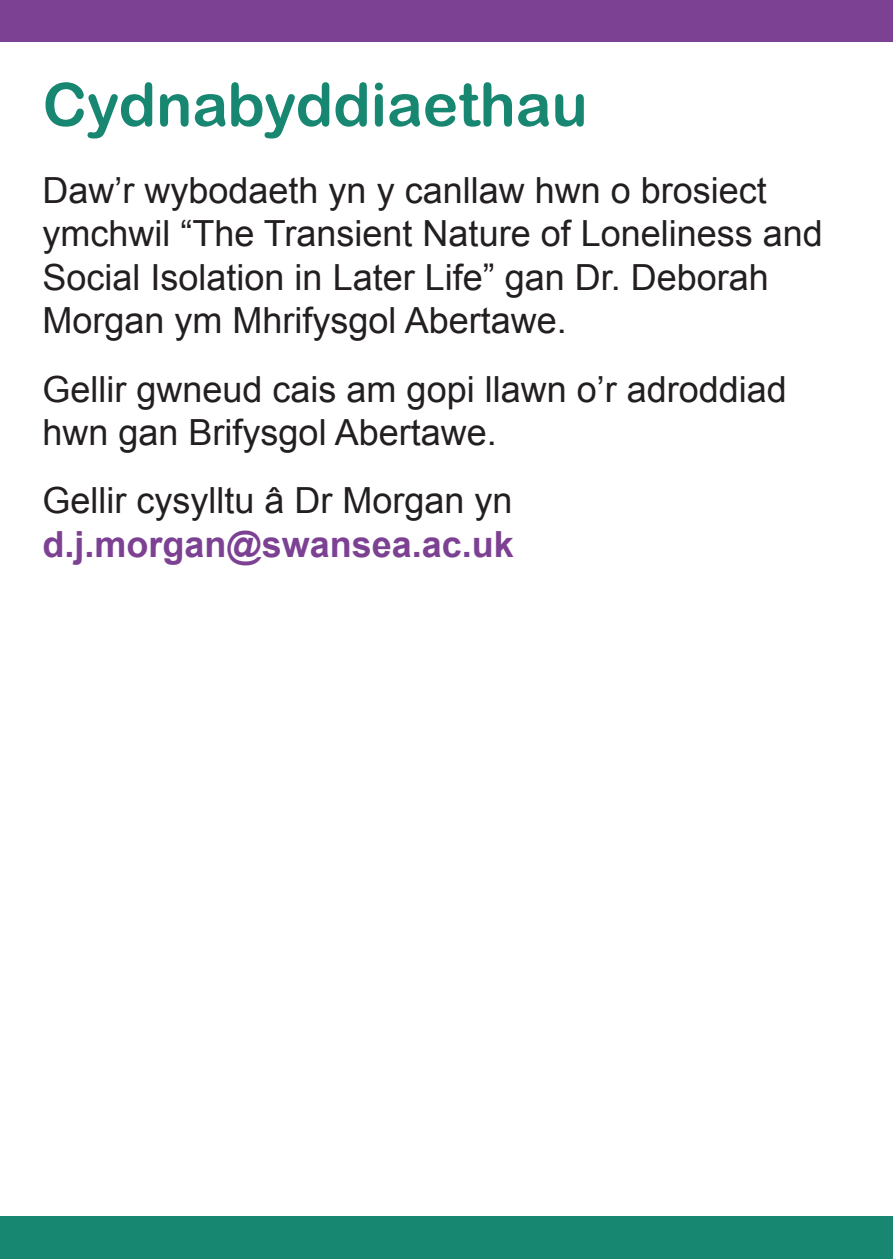
<style>
.page{position:relative;width:893px;height:1259px;background:#fff}
.page>*{position:absolute;margin:0;border:0;box-sizing:border-box;transform-origin:0 0}
.Subheading{font:60px "Arial Rounded MT Bold";color:#178771}
.Body{font:36px/43.2px "Arial";color:#231f20}
.Body_no_line_break_b{font:36px "Arial";color:#231f20}
.Body_no_line_break_b-2{font:700 36px "Arial";color:#7d4193}
</style>
<div class="page">
<div style="left:0;top:0;width:893px;height:41px;background:#7d4193"></div>
<div style="left:0;top:1216px;width:893px;height:43px;background:#178771"></div>
<p class="Subheading" style="left:43px;top:69px;width:547px">Cydnabyddiaethau</p>
<p class="Body" style="left:43px;top:169px;width:782px">Daw’r wybodaeth yn y canllaw hwn o brosiect ymchwil “The Transient Nature of Loneliness and Social Isolation in Later Life” gan Dr. Deborah Morgan ym Mhrifysgol Abertawe.</p>
<p class="Body" style="left:43px;top:368px;width:746px">Gellir gwneud cais am gopi llawn o’r adroddiad hwn gan Brifysgol Abertawe.</p>
<p class="Body_no_line_break_b" style="left:43px;top:477px;width:472px">Gellir cysylltu â Dr Morgan yn</p>
<p class="Body_no_line_break_b-2" style="left:43px;top:520px;width:473px">d.j.morgan@swansea.ac.uk</p>
</div>
